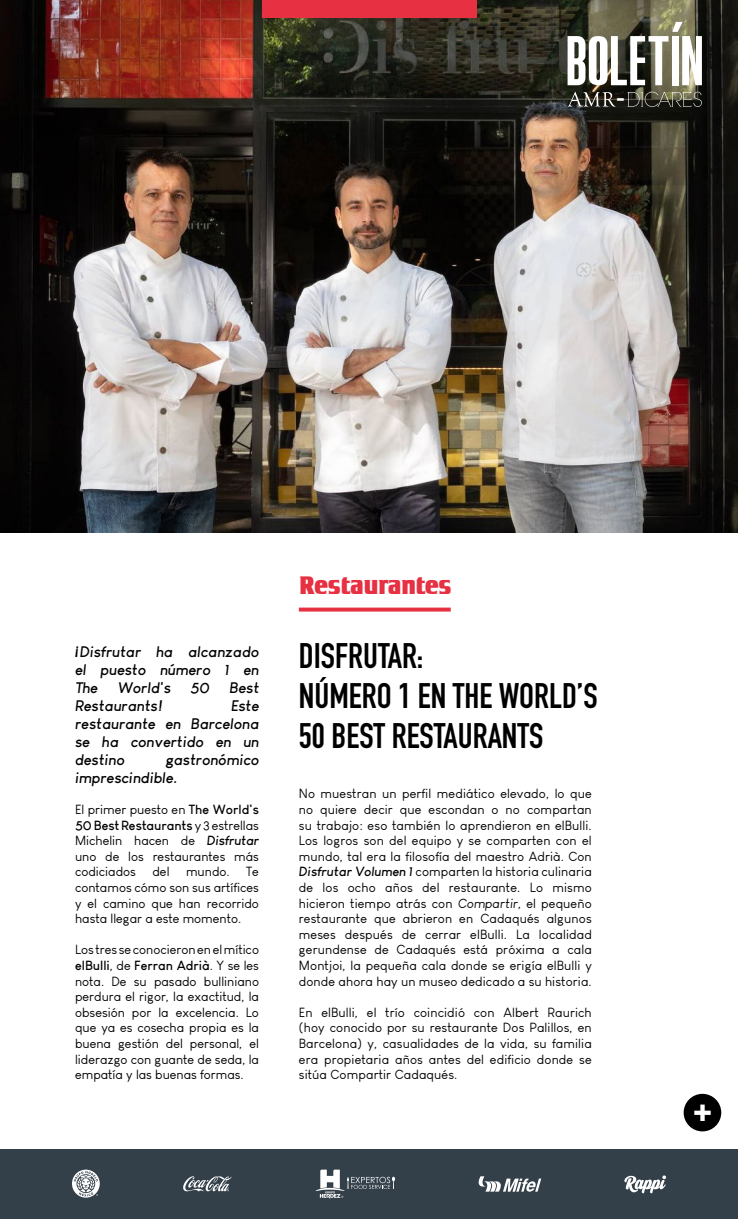
<style>
.page{position:relative;width:738px;height:1219px;background:#fff}
.page>*{position:absolute;margin:0;border:0;box-sizing:border-box;transform-origin:0 0}
.t1{font:55px "Pirrata";color:#fff}
.t2{font:700 35px/40px "DIN Condensed";color:#000}
.t3{font:30px "Tobago Poster";color:#fff}
.t4{font:25px "Tobago Poster";color:#e73042}
.t5{font:23.1px "Pirrata";color:#fff}
.t6{font:italic 700 15px/18px "Louis George Cafe";letter-spacing:.01em;color:#000;text-align:justify}
.t7{font:13px/15.6px "Louis George Cafe";color:#000;text-align:justify}
.s1{font-weight:700}
.s2{font-weight:700;font-style:italic}
.s3{font-style:italic}
</style>
<div class="page">
<img style="left:0;top:0;width:737px;height:533px">
<div style="left:0;top:1149px;width:737px;height:70px;background:#33404a"></div>
<svg style="left:298px;top:608px;width:152px;height:4px"></svg>
<svg style="left:567px;top:92px;width:48px;height:15px"></svg>
<svg style="left:627px;top:92px;width:74px;height:15px"></svg>
<svg style="left:72px;top:1170px;width:28px;height:28px"></svg>
<svg style="left:624px;top:1175px;width:41px;height:18px"></svg>
<svg style="left:315px;top:1170px;width:80px;height:28px"></svg>
<svg style="left:183px;top:1176px;width:49px;height:16px"></svg>
<svg style="left:478px;top:1176px;width:63px;height:16px"></svg>
<div style="left:683px;top:1094px;width:37px;height:37px;background:#000;border-radius:50%"></div>
<div style="left:261px;top:0;width:215px;height:17px;background:#e73042"></div>
<svg style="left:671px;top:22px;width:11px;height:10px"></svg>
<h1 class="t1" style="left:565px;top:32px;width:139px">BOLETIN</h1>
<h3 class="t5" style="left:616px;top:86px;width:10px">-</h3>
<p class="t6" style="left:75px;top:642px;width:185px">¡Disfrutar ha alcanzado el puesto número 1 en The</p>
<p class="t6" style="left:117px;top:678px;width:55px">World's</p>
<p class="t6" style="left:190px;top:678px;width:21px">50</p>
<p class="t6" style="left:229px;top:678px;width:31px">Best</p>
<p class="t6" style="left:75px;top:696px;width:89px">Restaurants!</p>
<p class="t6" style="left:75px;top:696px;width:185px;text-indent:156px">Este restaurante en Barcelona se ha convertido en un destino</p>
<p class="t6" style="left:75px;top:750px;width:185px;text-indent:91px">gastronómico imprescindible.</p>
<p class="t7" style="left:75px;top:802px;width:185px">El primer puesto en <span class="s1">The World's 50 Best Restaurants</span> y 3 estrellas Michelin hacen de <span class="s2">Disfrutar </span>uno de los restaurantes más codiciados</p>
<p class="t7" style="left:75px;top:864px;width:185px;text-indent:171px">Te contamos cómo son sus artífices y el camino que han recorrido hasta llegar a este momento.</p>
<p class="t7" style="left:75px;top:942px;width:185px">Los tres se conocieron en el mítico <span class="s1">elBulli</span>, de <span class="s1">Ferran Adrià</span>. Y se les nota. De su pasado bulliniano perdura el rigor, la exactitud, la obsesión por la excelencia. Lo que ya es cosecha propia es la buena gestión del personal, el liderazgo con guante de seda, la empatía y las buenas formas.</p>
<p class="t7" style="left:152px;top:864px;width:19px">del</p>
<p class="t7" style="left:186px;top:864px;width:45px">mundo.</p>
<h3 class="t4" style="left:298px;top:570px;width:153px">Restaurantes</h3>
<h2 class="t2" style="left:298px;top:636px;width:300px">DISFRUTAR:<br>NÚMERO 1 EN THE WORLD’S<br>50 BEST RESTAURANTS</h2>
<p class="t7" style="left:298px;top:786px;width:294px">No muestran un perfil mediático elevado, lo que no quiere decir que escondan o no compartan su trabajo: eso también lo aprendieron en elBulli.<br>Los logros son del equipo y se comparten con el mundo, tal era la filosofía del maestro Adrià. Con <span class="s2">Disfrutar Volumen 1</span> comparten la historia culinaria de los ocho años del restaurante. Lo mismo hicieron tiempo atrás con <span class="s3">Compartir,</span> el pequeño restaurante que abrieron en Cadaqués algunos meses después de cerrar elBulli. La localidad gerundense de Cadaqués está próxima a cala Montjoi, la pequeña cala donde se erigía elBulli y donde ahora hay un museo dedicado a su historia.</p>
<p class="t7" style="left:298px;top:1004px;width:294px">En elBulli, el trío coincidió con Albert Raurich (hoy conocido por su restaurante Dos Palillos, en Barcelona) y, casualidades de la vida, su familia era propietaria años antes del edificio donde se sitúa Compartir Cadaqués.</p>
<h3 class="t3" style="left:691px;top:1092px;width:21px">+</h3>
</div>
